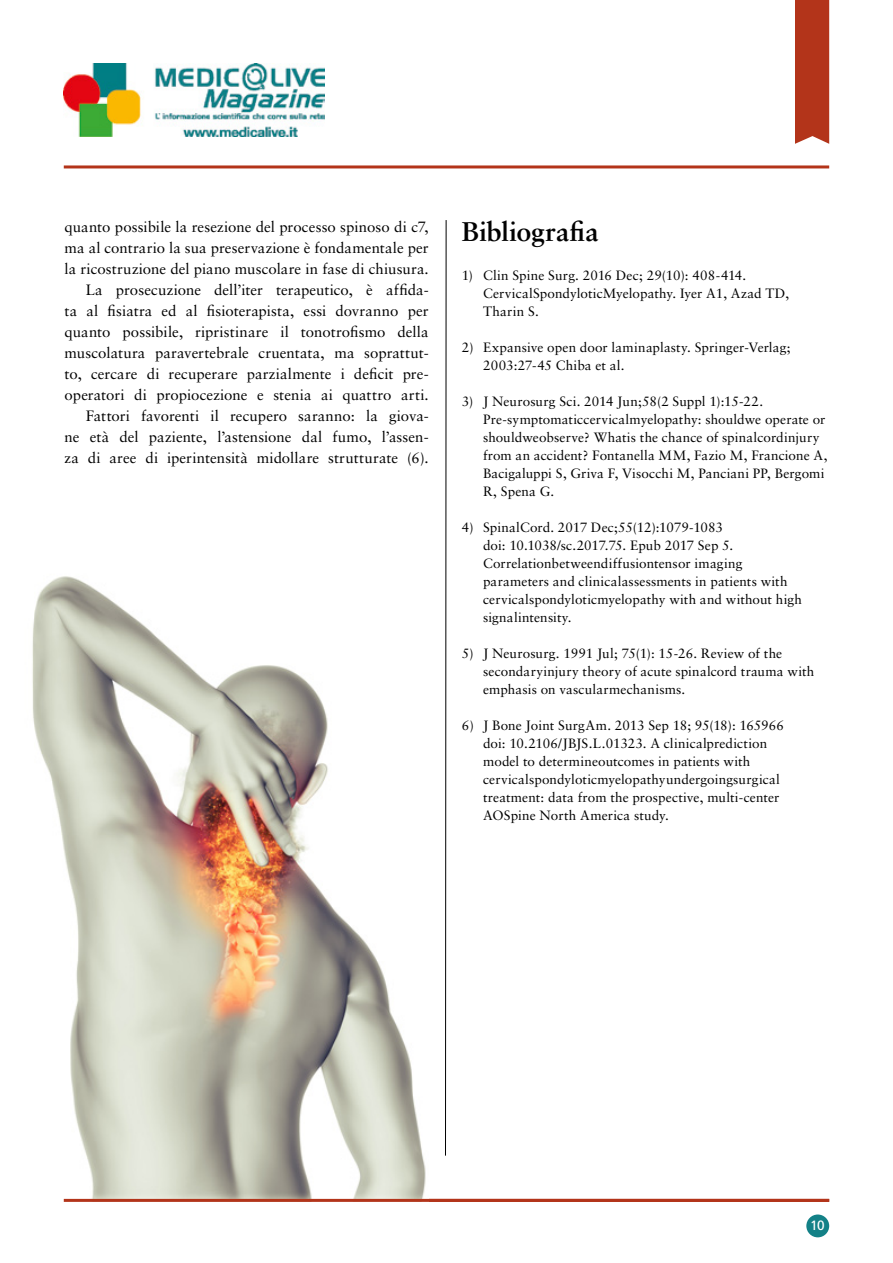
<style>
.page{position:relative;width:893px;height:1263px;background:#fff}
.page>*{position:absolute;margin:0;border:0;box-sizing:border-box;transform-origin:0 0}
.t1{font:700 27px "Sabon LT Std";letter-spacing:-.005em;color:#000}
.t2{font:15px/21px "Sabon LT Std";letter-spacing:.005em;color:#000;text-align:right}
.t3{font:13.5px/18px "Sabon LT Std";letter-spacing:.01em;color:#000}
.t4{font:13.5px "Frutiger LT Std";color:#fff}
</style>
<div class="page">
<div style="left:795px;top:0;width:34px;height:144px;background:#b3341a"></div>
<hr style="left:64px;top:165px;width:765px;height:3px;background:#b3341a">
<svg style="left:445px;top:220px;width:2px;height:936px;background:#7f7f7f"></svg>
<div style="left:806px;top:1214px;width:23px;height:23px;background:#138187;border-radius:50%"></div>
<img style="left:64px;top:64px;width:260px;height:72px">
<img style="left:32px;top:576px;width:396px;height:625px">
<hr style="left:64px;top:1199px;width:765px;height:3px;background:#b3341a">
<p class="t2" style="left:65px;top:216px;width:366px">quanto possibile la resezione del processo spinoso di c7, ma al contrario la sua preservazione è fondamentale per la ricostruzione del piano muscolare in fase di chiusura.<br>La prosecuzione dell’iter terapeutico, è affida-<br>ta al fisiatra ed al fisioterapista, essi dovranno per quanto possibile, ripristinare il tonotrofismo della muscolatura paravertebrale cruentata, ma soprattut&shy;to, cercare di recuperare parzialmente i deficit pre&shy;operatori di propiocezione e stenia ai quattro arti.<br>Fattori favorenti il recupero saranno: la giova-<br>ne età del paziente, l’astensione dal fumo, l’assen&shy;za di aree di iperintensità midollare strutturate (6).</p>
<h1 class="t1" style="left:462px;top:215px;width:138px">Bibliografia</h1>
<p class="t3" style="left:483px;top:267px;width:308px;text-indent:-21px">1) Clin Spine Surg. 2016 Dec; 29(10): 408-414.<br>CervicalSpondyloticMyelopathy. Iyer A1, Azad TD,<br>Tharin S.</p>
<p class="t3" style="left:483px;top:339px;width:309px;text-indent:-21px">2) Expansive open door laminaplasty. Springer-Verlag;<br>2003:27-45 Chiba et al.</p>
<p class="t3" style="left:483px;top:393px;width:346px;text-indent:-21px">3) J Neurosurg Sci. 2014 Jun;58(2 Suppl 1):15-22.<br>Pre-symptomaticcervicalmyelopathy: shouldwe operate or shouldweobserve? Whatis the chance of spinalcordinjury from an accident? Fontanella MM, Fazio M, Francione A, Bacigaluppi S, Griva F, Visocchi M, Panciani PP, Bergomi R, Spena G.</p>
<p class="t3" style="left:483px;top:519px;width:321px;text-indent:-21px">4) SpinalCord. 2017 Dec;55(12):1079-1083<br>doi: 10.1038/sc.2017.75. Epub 2017 Sep 5.<br>Correlationbetweendiffusiontensor imaging parameters and clinicalassessments in patients with cervicalspondyloticmyelopathy with and without high signalintensity.</p>
<p class="t3" style="left:483px;top:645px;width:333px;text-indent:-21px">5) J Neurosurg. 1991 Jul; 75(1): 15-26. Review of the secondaryinjury theory of acute spinalcord trauma with emphasis on vascularmechanisms.</p>
<p class="t3" style="left:483px;top:717px;width:302px;text-indent:-21px">6) J Bone Joint SurgAm. 2013 Sep 18; 95(18): 165966 doi: 10.2106/JBJS.L.01323. A clinicalprediction model to determineoutcomes in patients with cervicalspondyloticmyelopathyundergoingsurgical treatment: data from the prospective, multi-center AOSpine North America study.</p>
<p class="t4" style="left:810px;top:1218px;width:16px">10</p>
</div>
